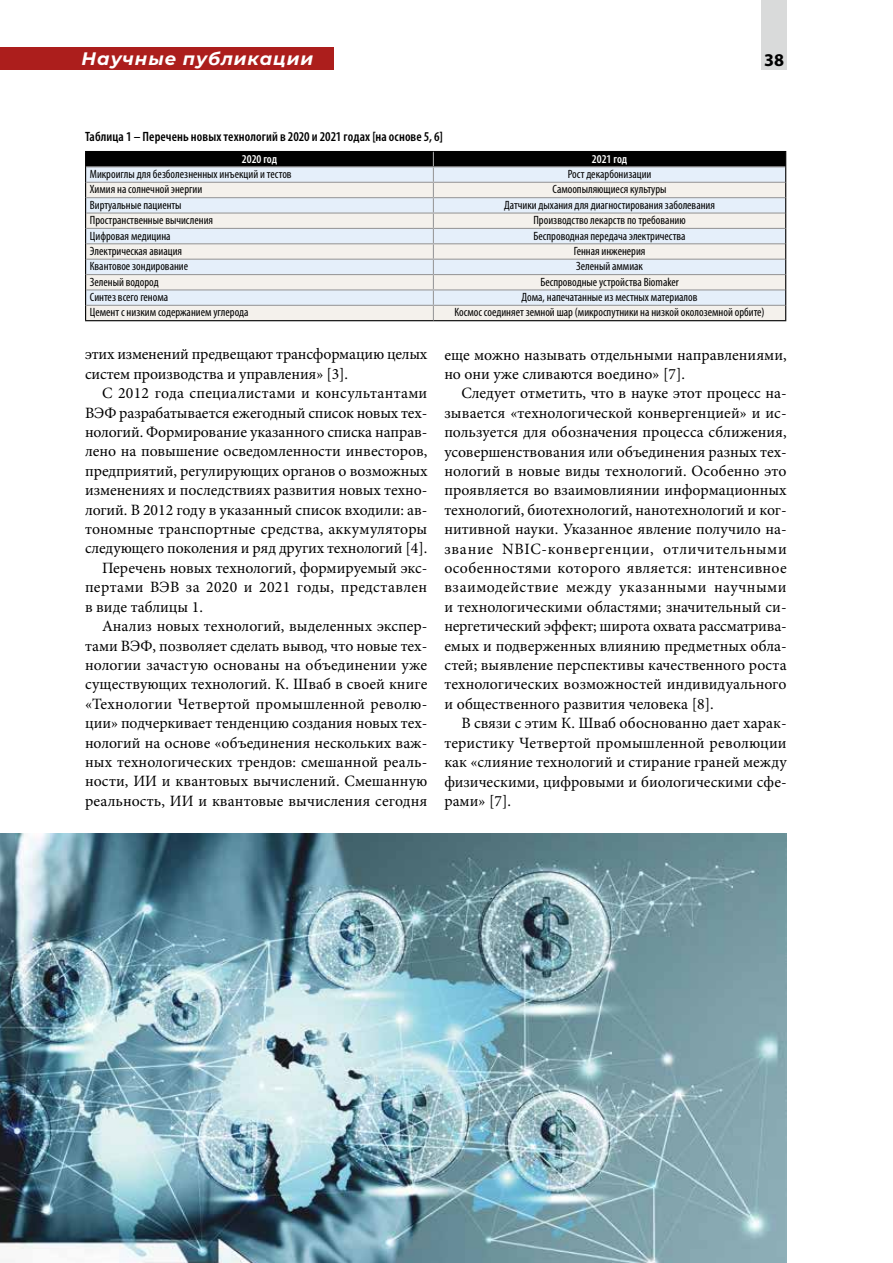
<style>
.page{position:relative;width:893px;height:1263px;background:#fff}
.page>*{position:absolute;margin:0;border:0;box-sizing:border-box;transform-origin:0 0}
.t1{font:italic 700 18px "Montserrat";letter-spacing:.05em;color:#fff}
.t2{font:700 18px "Myriad Pro";color:#000}
.t3{font:15.75px/19.4px "Minion Pro";color:#000}
.t4{font:15.75px "Minion Pro";letter-spacing:.02em;color:#000}
.t5{font:600 condensed 13.5px "Myriad Pro";letter-spacing:.005em;color:#000}
.t6{font:condensed 12px "Myriad Pro";color:#000}
.t7{font:600 condensed 12px "Myriad Pro";color:#fff}
</style>
<div class="page">
<div style="left:0;top:47px;width:334px;height:23px;background:#ac1e1c"></div>
<hr style="left:85px;top:151px;width:348px;height:1px;background:#000">
<hr style="left:433px;top:151px;width:353px;height:1px;background:#000">
<hr style="left:85px;top:320px;width:348px;height:1px;background:#000">
<hr style="left:433px;top:320px;width:353px;height:1px;background:#000">
<svg style="left:85px;top:152px;width:701px;height:168px;background:#d2d5d7"></svg>
<img style="left:0;top:834px;width:787px;height:429px">
<div style="left:761px;top:0;width:26px;height:70px;background:#d9dada"></div>
<p class="t1" style="left:82px;top:46px;width:233px">Научные публикации</p>
<p class="t5" style="left:85px;top:130px;width:359px">Таблица 1 – Перечень новых технологий в 2020 и 2021 годах [на основе 5, 6]</p>
<p class="t2" style="left:764px;top:48px;width:21px">38</p>
<p class="t7" style="left:242px;top:152px;width:37px">2020 год</p>
<p class="t7" style="left:592px;top:152px;width:37px">2021 год</p>
<p class="t6" style="left:90px;top:167px;width:203px">Микроиглы для безболезненных инъекций и тестов</p>
<p class="t6" style="left:568px;top:167px;width:85px">Рост декарбонизации</p>
<p class="t6" style="left:90px;top:182px;width:114px">Химия на солнечной энергии</p>
<p class="t6" style="left:553px;top:182px;width:115px">Самоопыляющиеся культуры</p>
<p class="t6" style="left:90px;top:198px;width:93px">Виртуальные пациенты</p>
<p class="t6" style="left:504px;top:198px;width:212px">Датчики дыхания для диагностирования заболевания</p>
<p class="t6" style="left:90px;top:213px;width:125px">Пространственные вычисления</p>
<p class="t6" style="left:533px;top:213px;width:154px">Производство лекарств по требованию</p>
<p class="t6" style="left:90px;top:228px;width:82px">Цифровая медицина</p>
<p class="t6" style="left:533px;top:228px;width:154px">Беспроводная передача электричества</p>
<p class="t6" style="left:90px;top:244px;width:94px">Электрическая авиация</p>
<p class="t6" style="left:574px;top:244px;width:73px">Генная инженерия</p>
<p class="t6" style="left:90px;top:259px;width:100px">Квантовое зондирование</p>
<p class="t6" style="left:576px;top:259px;width:68px">Зеленый аммиак</p>
<p class="t6" style="left:90px;top:274px;width:70px">Зеленый водород</p>
<p class="t6" style="left:540px;top:274px;width:140px">Беспроводные устройства Biomaker</p>
<p class="t6" style="left:90px;top:290px;width:80px">Синтез всего генома</p>
<p class="t6" style="left:522px;top:290px;width:177px">Дома, напечатанные из местных материалов</p>
<p class="t6" style="left:90px;top:305px;width:160px">Цемент с низким содержанием углерода</p>
<p class="t6" style="left:454px;top:305px;width:312px">Космос соединяет земной шар (микроспутники на низкой околоземной орбите)</p>
<p class="t3" style="left:85px;top:345px;width:344px">этих изменений предвещают трансформацию целых систем производства и управления» [3].</p>
<p class="t3" style="left:102px;top:384px;width:327px">С 2012 года специалистами и консультантами</p>
<p class="t3" style="left:85px;top:403px;width:344px">ВЭФ разрабатывается ежегодный список новых тех-</p>
<p class="t3" style="left:85px;top:422px;width:344px">нологий. Формирование указанного списка направ-</p>
<p class="t3" style="left:85px;top:442px;width:344px">лено на повышение осведомленности инвесторов,</p>
<p class="t3" style="left:85px;top:461px;width:344px">предприятий, регулирующих органов о возможных</p>
<p class="t3" style="left:85px;top:481px;width:344px">изменениях и последствиях развития новых техно-</p>
<p class="t3" style="left:85px;top:500px;width:344px">логий. В 2012 году в указанный список входили: ав-</p>
<p class="t3" style="left:85px;top:519px;width:344px">тономные транспортные средства, аккумуляторы</p>
<p class="t3" style="left:85px;top:539px;width:344px">следующего поколения и ряд других технологий [4].</p>
<p class="t3" style="left:102px;top:558px;width:327px">Перечень новых технологий, формируемый экс-</p>
<p class="t4" style="left:85px;top:577px;width:344px">пертами ВЭВ за 2020 и 2021 годы, представлен</p>
<p class="t3" style="left:85px;top:597px;width:120px">в виде таблицы 1.</p>
<p class="t3" style="left:102px;top:616px;width:327px">Анализ новых технологий, выделенных экспер-</p>
<p class="t3" style="left:85px;top:636px;width:344px">тами ВЭФ, позволяет сделать вывод, что новые тех-</p>
<p class="t3" style="left:85px;top:655px;width:344px">нологии зачастую основаны на объединении уже</p>
<p class="t3" style="left:85px;top:675px;width:344px">существующих технологий. К. Шваб в своей книге</p>
<p class="t3" style="left:85px;top:694px;width:344px">«Технологии Четвертой промышленной револю-</p>
<p class="t3" style="left:85px;top:713px;width:344px">ции» подчеркивает тенденцию создания новых тех-</p>
<p class="t3" style="left:85px;top:733px;width:344px">нологий на основе «объединения нескольких важ-</p>
<p class="t3" style="left:85px;top:752px;width:344px">ных технологических трендов: смешанной реаль-</p>
<p class="t3" style="left:85px;top:772px;width:344px">ности, ИИ и квантовых вычислений. Смешанную</p>
<p class="t3" style="left:85px;top:791px;width:344px">реальность, ИИ и квантовые вычисления сегодня</p>
<p class="t3" style="left:444px;top:345px;width:344px">еще можно называть отдельными направлениями, но они уже сливаются воедино» [7].</p>
<p class="t3" style="left:444px;top:384px;width:344px;text-align:justify;text-indent:17px">Следует отметить, что в науке этот процесс на&shy;зывается «технологической конвергенцией» и ис&shy;пользуется для обозначения процесса сближения, усовершенствования или объединения разных тех&shy;нологий в новые виды технологий. Особенно это проявляется во взаимовлиянии информационных технологий, биотехнологий, нанотехнологий и ког&shy;нитивной науки. Указанное явление получило на&shy;звание NBIC-конвергенции, отличительными особенностями которого является: интенсивное взаимодействие между указанными научными и технологическими областями; значительный си&shy;нергетический эффект; широта охвата рассматрива&shy;емых и подверженных влиянию предметных обла&shy;стей; выявление перспективы качественного роста технологических возможностей индивидуального и общественного развития человека [8].</p>
<p class="t3" style="left:444px;top:714px;width:344px;text-align:justify;text-indent:17px">В связи с этим К. Шваб обоснованно дает харак&shy;теристику Четвертой промышленной революции как «слияние технологий и стирание граней между физическими, цифровыми и биологическими сфе&shy;рами» [7].</p>
</div>
